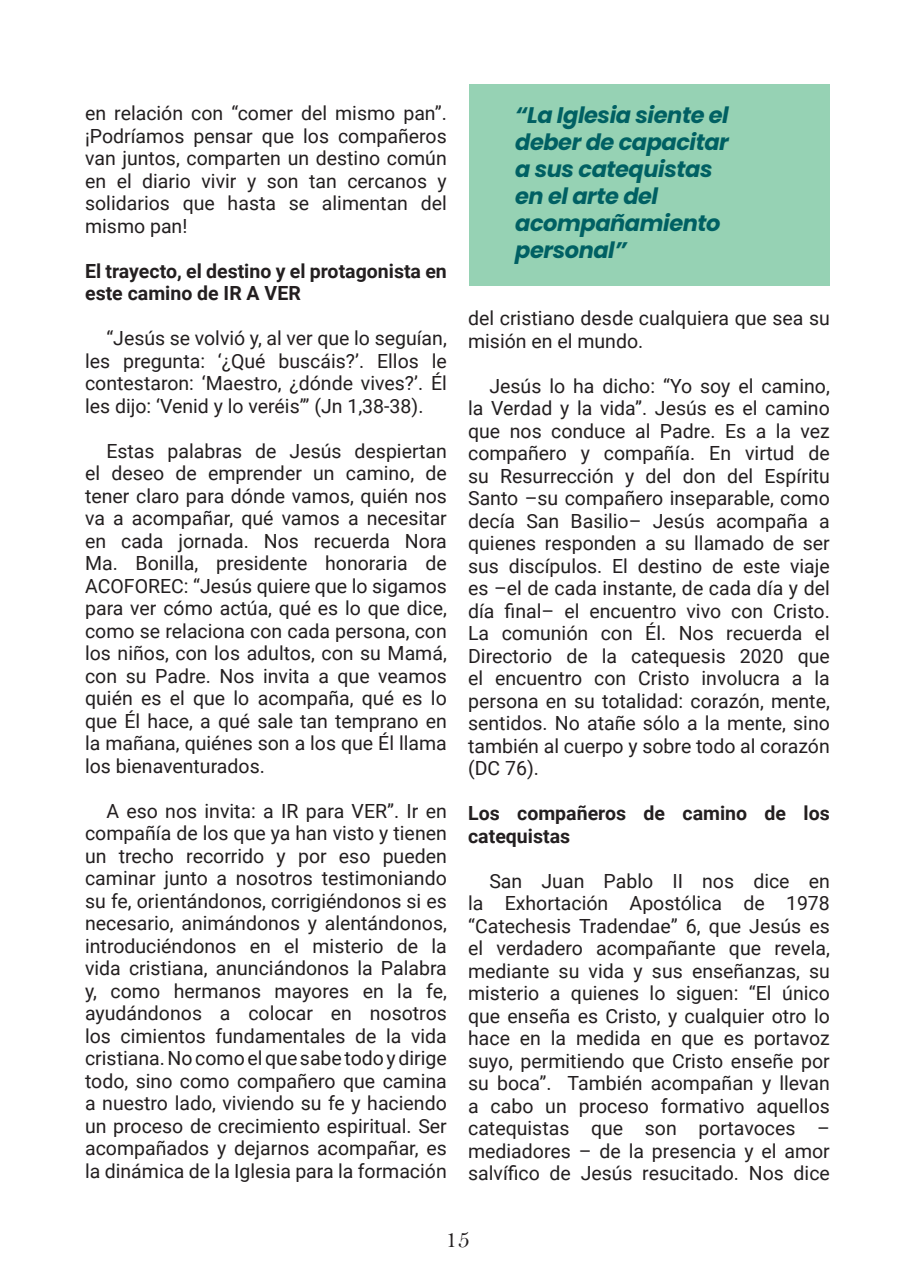
<style>
.page{position:relative;width:915px;height:1276px;background:#fff}
.page>*{position:absolute;margin:0;border:0;box-sizing:border-box;transform-origin:0 0}
.t1{font:25.5px "Bell";color:#231f20}
.destacado{font:italic 700 22.5px/27px "Poppins";letter-spacing:-.02em;color:#006063}
.texto{font:19.5px/22.5px "Roboto";color:#231f20;text-align:justify}
.texto-2{font:700 19.5px/22.5px "Roboto";color:#231f20}
</style>
<div class="page">
<div style="left:468px;top:84px;width:360px;height:201px;background:#96d2b4"></div>
<p class="texto" style="left:85px;top:101px;width:363px">en relación con “comer del mismo pan”. ¡Podríamos pensar que los compañeros van juntos, comparten un destino común en el diario vivir y son tan cercanos y solidarios que hasta se alimentan del mismo pan!</p>
<p class="texto-2" style="left:85px;top:259px;width:363px">El trayecto, el destino y el protagonista en este camino de IR A VER</p>
<p class="texto" style="left:85px;top:326px;width:363px;text-indent:21px">“Jesús se volvió y, al ver que lo seguían, les pregunta: ‘¿Qué buscáis?’. Ellos le contestaron: ‘Maestro, ¿dónde vives?’. Él les dijo: ‘Venid y lo veréis’” (Jn 1,38-38).</p>
<p class="texto" style="left:85px;top:439px;width:363px;text-indent:21px">Estas palabras de Jesús despiertan el deseo de emprender un camino, de tener claro para dónde vamos, quién nos va a acompañar, qué vamos a necesitar en cada jornada. Nos recuerda Nora Ma. Bonilla, presidente honoraria de ACOFOREC: “Jesús quiere que lo sigamos para ver cómo actúa, qué es lo que dice, como se relaciona con cada persona, con los niños, con los adultos, con su Mamá, con su Padre. Nos invita a que veamos quién es el que lo acompaña, qué es lo que Él hace, a qué sale tan temprano en la mañana, quiénes son a los que Él llama los bienaventurados.</p>
<p class="texto" style="left:85px;top:799px;width:363px;text-indent:21px">A eso nos invita: a IR para VER”. Ir en compañía de los que ya han visto y tienen un trecho recorrido y por eso pueden caminar junto a nosotros testimoniando su fe, orientándonos, corrigiéndonos si es necesario, animándonos y alentándonos, introduciéndonos en el misterio de la vida cristiana, anunciándonos la Palabra y, como hermanos mayores en la fe, ayudándonos a colocar en nosotros los cimientos fundamentales de la vida cristiana. No como el que sabe todo y dirige todo, sino como compañero que camina a nuestro lado, viviendo su fe y haciendo un proceso de crecimiento espiritual. Ser acompañados y dejarnos acompañar, es la dinámica de la Iglesia para la formación</p>
<p class="destacado" style="left:515px;top:101px;width:215px">“La Iglesia siente el deber de capacitar a sus catequistas en el arte del acompañamiento personal”</p>
<p class="texto" style="left:468px;top:306px;width:363px">del cristiano desde cualquiera que sea su misión en el mundo.</p>
<p class="texto" style="left:468px;top:374px;width:363px;text-indent:21px">Jesús lo ha dicho: “Yo soy el camino, la Verdad y la vida”. Jesús es el camino que nos conduce al Padre. Es a la vez compañero y compañía. En virtud de su Resurrección y del don del Espíritu Santo –su compañero inseparable, como decía San Basilio– Jesús acompaña a quienes responden a su llamado de ser sus discípulos. El destino de este viaje es –el de cada instante, de cada día y del día final– el encuentro vivo con Cristo.<br>La comunión con Él. Nos recuerda el Directorio de la catequesis 2020 que el encuentro con Cristo involucra a la persona en su totalidad: corazón, mente, sentidos. No atañe sólo a la mente, sino también al cuerpo y sobre todo al corazón (DC 76).</p>
<p class="texto-2" style="left:468px;top:801px;width:363px">Los compañeros de camino de los catequistas</p>
<p class="texto" style="left:468px;top:869px;width:363px;text-indent:21px">San Juan Pablo II nos dice en la Exhortación Apostólica de 1978 “Catechesis Tradendae” 6, que Jesús es el verdadero acompañante que revela, mediante su vida y sus enseñanzas, su misterio a quienes lo siguen: “El único que enseña es Cristo, y cualquier otro lo hace en la medida en que es portavoz suyo, permitiendo que Cristo enseñe por su boca”. También acompañan y llevan a cabo un proceso formativo aquellos catequistas que son portavoces – mediadores – de la presencia y el amor salvífico de Jesús resucitado. Nos dice</p>
<h1 class="t1" style="left:444px;top:1223px;width:27px">15</h1>
</div>
